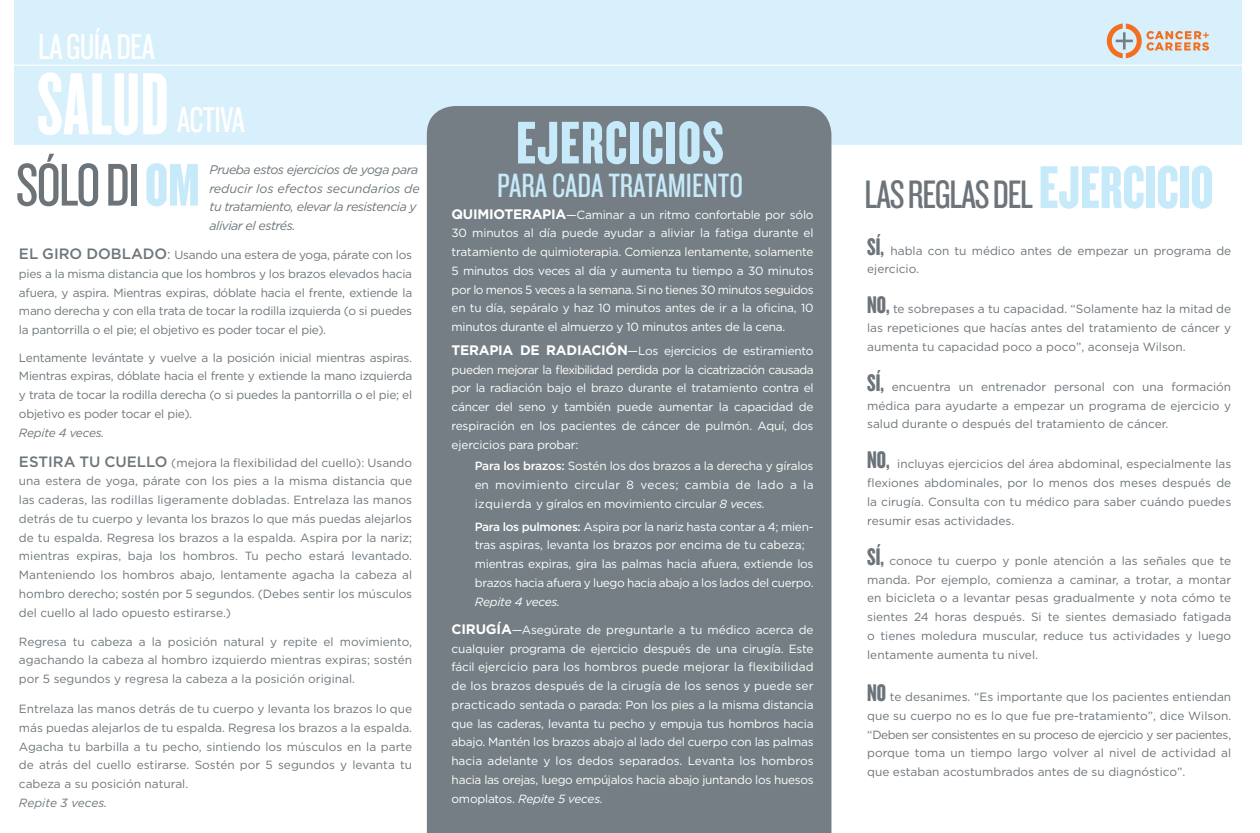
<style>
.page{position:relative;width:1260px;height:833px;background:#fff}
.page>*{position:absolute;margin:0;border:0;box-sizing:border-box;transform-origin:0 0}
.t1{font:91.5px "Knockout HTF67 Full Bantamwt";letter-spacing:.01em;color:#fff}
.t2{font:62.5px "Knockout HTF68 Full Featherwt";letter-spacing:.02em;color:#c6eafa}
.t3{font:62.5px "Knockout HTF28 Junior Featherwt";letter-spacing:-.03em;color:#6c747a}
.t4{font:41.25px "Knockout HTF28 Junior Featherwt";letter-spacing:-.03em;color:#6c747a}
.t5{font:37.25px "Knockout HTF28 Junior Featherwt";letter-spacing:-.02em;color:#fff}
.t6{font:35px "Knockout HTF28 Junior Featherwt";color:#c6eafa}
.t7{font:italic 12.5px/18.8px "Gotham";letter-spacing:-.04em;color:#6d767b}
.t8{font:11.88px/18.8px "Gotham";letter-spacing:-.02em;color:#fff;text-align:justify}
.t9{font:11.88px/18.8px "Gotham";letter-spacing:-.01em;color:#6d767b;text-align:justify}
.t10{font:11.88px/18.8px "Gotham";color:#6c747a;text-align:justify}
.t11{font:italic 11.88px "Gotham";letter-spacing:-.02em;color:#6d767b}
.t12{font:italic 11.88px "Gotham";color:#6d767b}
.t13{font:italic 11.88px "Gotham";letter-spacing:-.02em;color:#fff}
.s1{font-family:"Knockout HTF68 Full Featherwt";color:#c6eafa}
.s2{font-family:"Knockout HTF68 Full Featherwt";font-size:62.5px;color:#c6eafa}
.s3{font-weight:700;font-size:13.75px}
.s4{font-family:"Knockout HTF68 Full Featherwt";font-size:25px}
.s5{font-weight:500;font-size:15px}
.s6{font-size:13.75px}
.s7{font-weight:500}
.s8{font-style:italic}
</style>
<div class="page">
<div style="left:14px;top:0;width:1228px;height:144px;background:#d7f0fb"></div>
<hr style="left:0;top:65px;width:1260px;height:1px;background:#fff">
<hr style="left:1107px;top:64px;width:102px;height:1px;background:#747e84">
<svg style="left:1107px;top:24px;width:102px;height:34px"></svg>
<div style="left:427px;top:106px;width:404px;height:726px;background:#747e84"></div>
<h3 class="t5" style="left:38px;top:28px;width:118px">LA GUÍA DEA</h3>
<h1 class="t1" style="left:37px;top:58px;width:133px">SALUD</h1>
<h3 class="t5" style="left:177px;top:101px;width:69px">ACTIVA</h3>
<p class="t7" style="left:210px;top:160px;width:212px">Prueba estos ejercicios de yoga para reducir los efectos secundarios de tu tratamiento, elevar la resistencia y aliviar el estrés.</p>
<h2 class="t2" style="left:516px;top:111px;width:209px">EJERCICIOS</h2>
<h3 class="t6" style="left:497px;top:168px;width:247px">PARA CADA TRATAMIENTO</h3>
<h2 class="t3" style="left:16px;top:154px;width:185px">SÓLO DI<span class="s1">OM</span></h2>
<h3 class="t4" style="left:865px;top:174px;width:350px">LAS REGLAS DEL<span class="s2">EJERCICIO</span></h3>
<p class="t8" style="left:452px;top:205px;width:364px"><span class="s3">QUIMIOTERAPIA</span>—Caminar a un ritmo confortable por sólo 30 minutos al día puede ayudar a aliviar la fatiga durante el tratamiento de quimioterapia. Comienza lentamente, solamente 5 minutos dos veces al día y aumenta tu tiempo a 30 minutos por lo menos 5 veces a la semana. Si no tienes 30 minutos seguidos en tu día, sepáralo y haz 10 minutos antes de ir a la oficina, 10 minutos durante el almuerzo y 10 minutos antes de la cena.</p>
<p class="t8" style="left:452px;top:341px;width:364px"><span class="s3">TERAPIA DE RADIACIÓN</span>—Los ejercicios de estiramiento pueden mejorar la flexibilidad perdida por la cicatrización causada por la radiación bajo el brazo durante el tratamiento contra el cáncer del seno y también puede aumentar la capacidad de respiración en los pacientes de cáncer de pulmón. Aquí, dos ejercicios para probar:</p>
<p class="t10" style="left:867px;top:241px;width:366px"><span class="s4">SÍ,</span> habla con tu médico antes de empezar un programa de ejercicio.</p>
<p class="t10" style="left:867px;top:299px;width:366px"><span class="s4">NO,</span> te sobrepases a tu capacidad. “Solamente haz la mitad de las repeticiones que hacías antes del tratamiento de cáncer y aumenta tu capacidad poco a poco”, aconseja Wilson.</p>
<p class="t10" style="left:867px;top:377px;width:366px"><span class="s4">SÍ,</span> encuentra un entrenador personal con una formación médica para ayudarte a empezar un programa de ejercicio y salud durante o después del tratamiento de cáncer.</p>
<p class="t10" style="left:867px;top:454px;width:366px"><span class="s4">NO,</span> incluyas ejercicios del área abdominal, especialmente las flexiones abdominales, por lo menos dos meses después de la cirugía. Consulta con tu médico para saber cuándo puedes resumir esas actividades.</p>
<p class="t10" style="left:867px;top:551px;width:366px"><span class="s4">SÍ,</span> conoce tu cuerpo y ponle atención a las señales que te manda. Por ejemplo, comienza a caminar, a trotar, a montar en bicicleta o a levantar pesas gradualmente y nota cómo te sientes 24 horas después. Si te sientes demasiado fatigada o tienes moledura muscular, reduce tus actividades y luego lentamente aumenta tu nivel.</p>
<p class="t10" style="left:867px;top:687px;width:366px"><span class="s4">NO</span> te desanimes. “Es importante que los pacientes entiendan que su cuerpo no es lo que fue pre-tratamiento”, dice Wilson. “Deben ser consistentes en su proceso de ejercicio y ser pacientes, porque toma un tiempo largo volver al nivel de actividad al que estaban acostumbrados antes de su diagnóstico”.</p>
<p class="t9" style="left:19px;top:245px;width:395px"><span class="s5">EL GIRO DOBLADO</span><span class="s6">:</span> Usando una estera de yoga, párate con los pies a la misma distancia que los hombros y los brazos elevados hacia afuera, y aspira. Mientras expiras, dóblate hacia el frente, extiende la mano derecha y con ella trata de tocar la rodilla izquierda (o si puedes la pantorrilla o el pie; el objetivo es poder tocar el pie).</p>
<p class="t9" style="left:19px;top:348px;width:395px">Lentamente levántate y vuelve a la posición inicial mientras aspiras.<br>Mientras expiras, dóblate hacia el frente y extiende la mano izquierda y trata de tocar la rodilla derecha (o si puedes la pantorrilla o el pie; el objetivo es poder tocar el pie).</p>
<p class="t11" style="left:19px;top:425px;width:87px">Repite 4 veces.</p>
<p class="t9" style="left:19px;top:453px;width:395px"><span class="s5">ESTIRA TU CUELLO</span> (mejora la flexibilidad del cuello): Usando una estera de yoga, párate con los pies a la misma distancia que las caderas, las rodillas ligeramente dobladas. Entrelaza las manos detrás de tu cuerpo y levanta los brazos lo que más puedas alejarlos de tu espalda. Regresa los brazos a la espalda. Aspira por la nariz; mientras expiras, baja los hombros. Tu pecho estará levantado.<br>Manteniendo los hombros abajo, lentamente agacha la cabeza al hombro derecho; sostén por 5 segundos. (Debes sentir los músculos del cuello al lado opuesto estirarse.)</p>
<p class="t9" style="left:19px;top:631px;width:395px">Regresa tu cabeza a la posición natural y repite el movimiento, agachando la cabeza al hombro izquierdo mientras expiras; sostén por 5 segundos y regresa la cabeza a la posición original.</p>
<p class="t9" style="left:19px;top:699px;width:395px">Entrelaza las manos detrás de tu cuerpo y levanta los brazos lo que más puedas alejarlos de tu espalda. Regresa los brazos a la espalda.<br>Agacha tu barbilla a tu pecho, sintiendo los músculos en la parte de atrás del cuello estirarse. Sostén por 5 segundos y levanta tu cabeza a su posición natural.</p>
<p class="t12" style="left:19px;top:795px;width:90px">Repite 3 veces.</p>
<p class="t8" style="left:475px;top:456px;width:340px"><span class="s7">Para los brazos:</span> Sostén los dos brazos a la derecha y gíralos en movimiento circular 8 veces; cambia de lado a la izquierda y gíralos en movimiento circular <span class="s8">8 veces.</span></p>
<p class="t8" style="left:475px;top:516px;width:340px;text-align:left"><span class="s7">Para los pulmones:</span> Aspira por la nariz hasta contar a 4; mien&shy;tras aspiras, levanta los brazos por encima de tu cabeza; mientras expiras, gira las palmas hacia afuera, extiende los brazos hacia afuera y luego hacia abajo a los lados del cuerpo.</p>
<p class="t13" style="left:475px;top:593px;width:87px">Repite 4 veces.</p>
<p class="t8" style="left:452px;top:620px;width:364px"><span class="s3">CIRUGÍA</span>—Asegúrate de preguntarle a tu médico acerca de cualquier programa de ejercicio después de una cirugía. Este fácil ejercicio para los hombros puede mejorar la flexibilidad de los brazos después de la cirugía de los senos y puede ser practicado sentada o parada: Pon los pies a la misma distancia que las caderas, levanta tu pecho y empuja tus hombros hacia abajo. Mantén los brazos abajo al lado del cuerpo con las palmas hacia adelante y los dedos separados. Levanta los hombros hacia las orejas, luego empújalos hacia abajo juntando los huesos omoplatos. <span class="s8">Repite 5 veces.</span></p>
</div>
